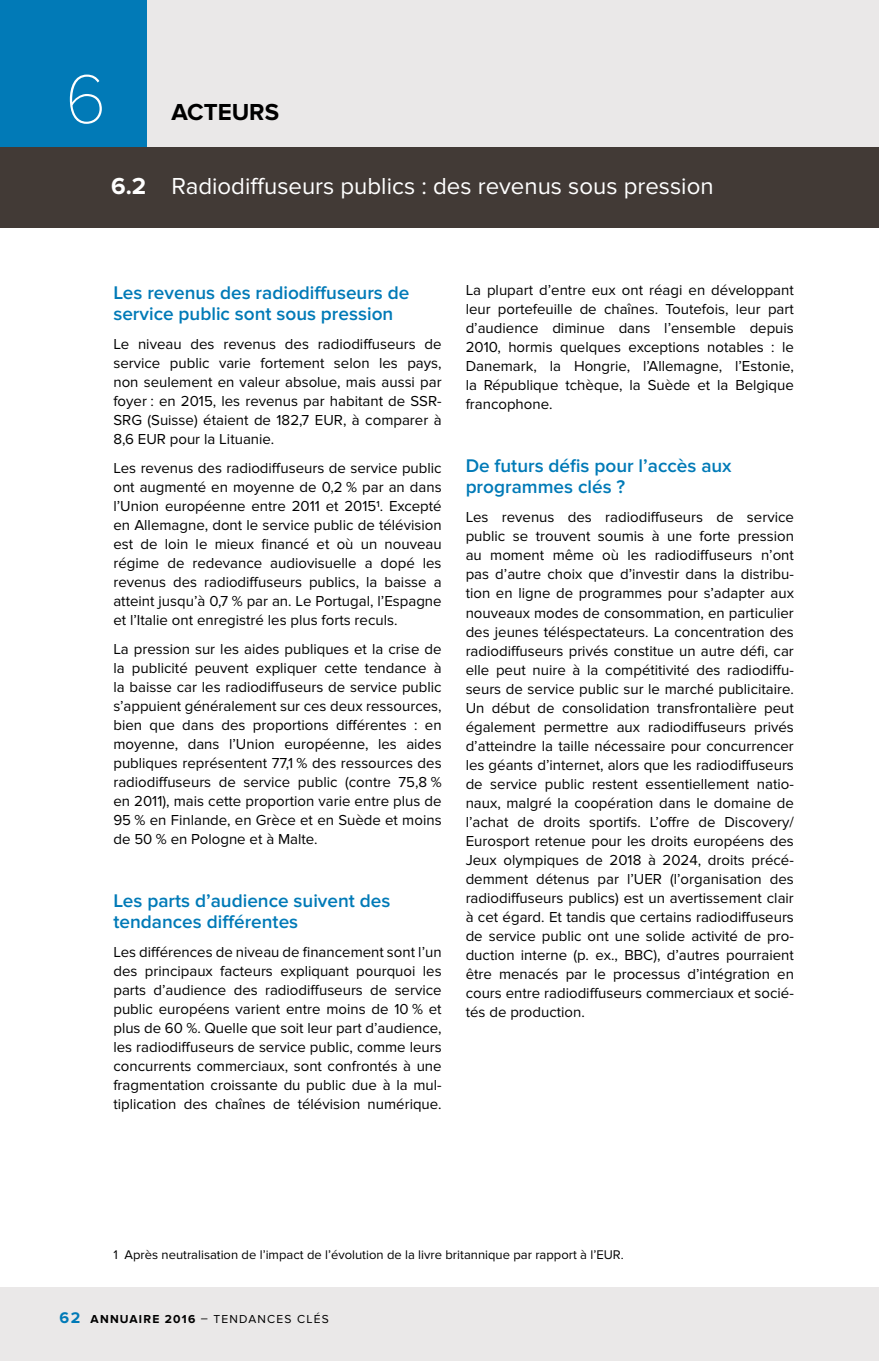
<style>
.page{position:relative;width:879px;height:1361px;background:#fff}
.page>*{position:absolute;margin:0;border:0;box-sizing:border-box;transform-origin:0 0}
.t1{font:100 71.6px "Proxima Nova T";color:#fff}
.t2{font:24px "Proxima Nova";color:#fff}
.t3{font:700 24px "Proxima Nova";color:#000}
.t4{font:600 19px/21px "Proxima Nova";color:#017ab7}
.t5{font:15px/19px "Proxima Nova";color:#000;text-align:justify}
.t6{font:13px "Proxima Nova";color:#000}
.t7{font:12px "Proxima Nova";letter-spacing:.1em;color:#000}
.s1{font-weight:700}
.s2{font-weight:700;font-size:16px;color:#017ab7}
</style>
<div class="page">
<div style="left:0;top:1287px;width:879px;height:74px;background:#eae8e8"></div>
<div style="left:0;top:0;width:879px;height:227px;background:#eae8e8"></div>
<div style="left:0;top:147px;width:879px;height:80px;background:#423a36"></div>
<div style="left:0;top:0;width:146px;height:147px;background:#017ab7"></div>
<h1 class="t1" style="left:65px;top:58px;width:43px">6</h1>
<h2 class="t3" style="left:172px;top:98px;width:109px">ACTEURS</h2>
<h2 class="t2" style="left:111px;top:173px;width:604px"><span class="s1">6.2</span> Radiodiffuseurs publics : des revenus sous pression</h2>
<p class="t4" style="left:113px;top:282px;width:297px">Les revenus des radiodiffuseurs de service public sont sous pression</p>
<p class="t5" style="left:113px;top:334px;width:330px">Le niveau des revenus des radiodiffuseurs de service public varie fortement selon les pays, non seulement en valeur absolue, mais aussi par foyer : en 2015, les revenus par habitant de SSR-SRG (Suisse) étaient de 182,7 EUR, à comparer à 8,6 EUR pour la Lituanie.</p>
<p class="t5" style="left:113px;top:458px;width:330px">Les revenus des radiodiffuseurs de service public ont augmenté en moyenne de 0,2 % par an dans l’Union européenne entre 2011 et 20151. Excepté en Allemagne, dont le service public de télévision est de loin le mieux financé et où un nouveau régime de redevance audiovisuelle a dopé les revenus des radiodiffuseurs publics, la baisse a atteint jusqu’à 0,7 % par an. Le Portugal, l’Espagne et l’Italie ont enregistré les plus forts reculs.</p>
<p class="t5" style="left:113px;top:639px;width:330px">La pression sur les aides publiques et la crise de la publicité peuvent expliquer cette tendance à la baisse car les radiodiffuseurs de service public s’appuient généralement sur ces deux ressources, bien que dans des proportions différentes : en moyenne, dans l’Union européenne, les aides publiques représentent 77,1 % des ressources des radiodiffuseurs de service public (contre 75,8 % en 2011), mais cette proportion varie entre plus de 95 % en Finlande, en Grèce et en Suède et moins de 50 % en Pologne et à Malte.</p>
<p class="t4" style="left:113px;top:890px;width:278px">Les parts d’audience suivent des tendances différentes</p>
<p class="t5" style="left:113px;top:942px;width:330px">Les différences de niveau de financement sont l’un des principaux facteurs expliquant pourquoi les parts d’audience des radiodiffuseurs de service public européens varient entre moins de 10 % et plus de 60 %. Quelle que soit leur part d’audience, les radiodiffuseurs de service public, comme leurs concurrents commerciaux, sont confrontés à une fragmentation croissante du public due à la mul&shy;tiplication des chaînes de télévision numérique.</p>
<p class="t5" style="left:466px;top:281px;width:330px">La plupart d’entre eux ont réagi en développant leur portefeuille de chaînes. Toutefois, leur part d’audience diminue dans l’ensemble depuis 2010, hormis quelques exceptions notables : le Danemark, la Hongrie, l’Allemagne, l’Estonie, la République tchèque, la Suède et la Belgique francophone.</p>
<p class="t4" style="left:466px;top:456px;width:267px">De futurs défis pour l’accès aux programmes clés ?</p>
<p class="t5" style="left:466px;top:508px;width:330px">Les revenus des radiodiffuseurs de service public se trouvent soumis à une forte pression au moment même où les radiodiffuseurs n’ont pas d’autre choix que d’investir dans la distribu&shy;tion en ligne de programmes pour s’adapter aux nouveaux modes de consommation, en particulier des jeunes téléspectateurs. La concentration des radiodiffuseurs privés constitue un autre défi, car elle peut nuire à la compétitivité des radiodiffu&shy;seurs de service public sur le marché publicitaire.<br>Un début de consolidation transfrontalière peut également permettre aux radiodiffuseurs privés d’atteindre la taille nécessaire pour concurrencer les géants d’internet, alors que les radiodiffuseurs de service public restent essentiellement natio&shy;naux, malgré la coopération dans le domaine de l’achat de droits sportifs. L’offre de Discovery/ Eurosport retenue pour les droits européens des Jeux olympiques de 2018 à 2024, droits précé&shy;demment détenus par l’UER (l’organisation des radiodiffuseurs publics) est un avertissement clair à cet égard. Et tandis que certains radiodiffuseurs de service public ont une solide activité de pro&shy;duction interne (p. ex., BBC), d’autres pourraient être menacés par le processus d’intégration en cours entre radiodiffuseurs commerciaux et socié&shy;tés de production.</p>
<p class="t6" style="left:113px;top:1247px;width:512px">1 Après neutralisation de l’impact de l’évolution de la livre britannique par rapport à l’EUR.</p>
<p class="t7" style="left:60px;top:1311px;width:271px"><span class="s2">62</span> <span class="s1">ANNUAIRE 2016</span> – TENDANCES CLÉS</p>
</div>
